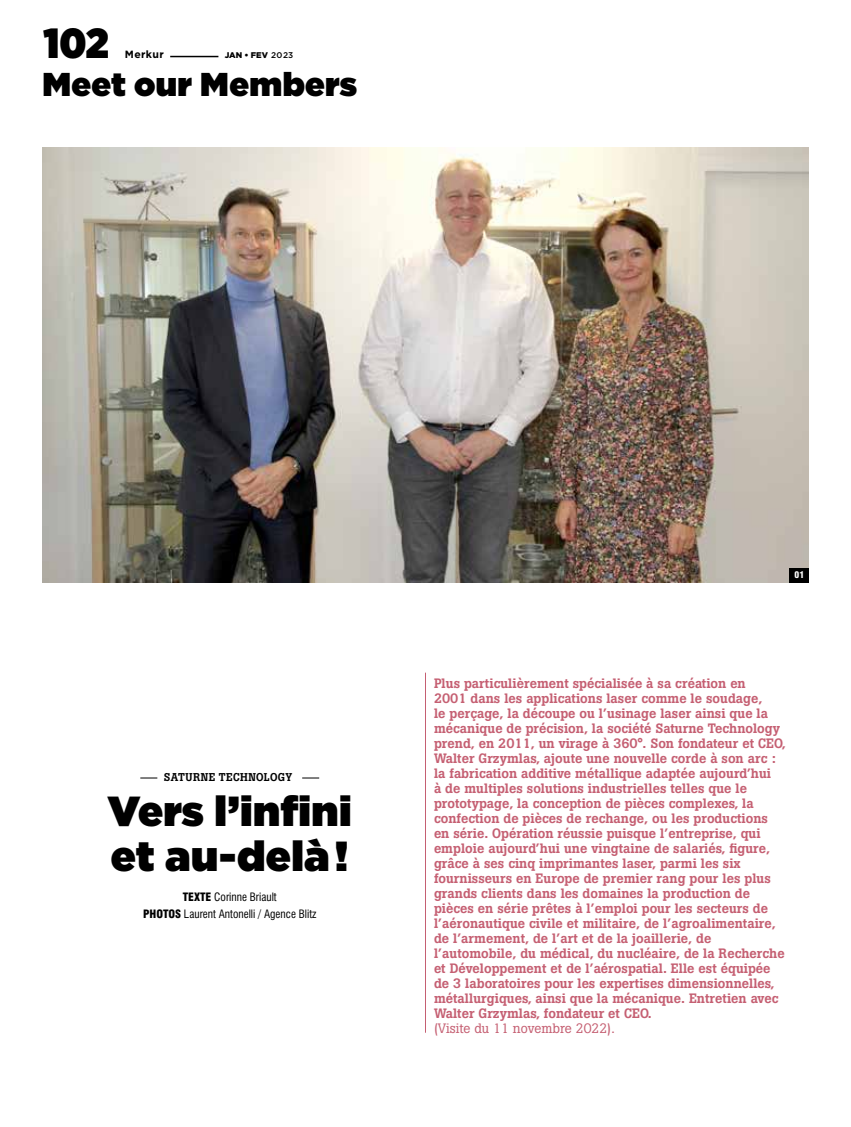
<style>
.page{position:relative;width:851px;height:1127px;background:#fff}
.page>*{position:absolute;margin:0;border:0;box-sizing:border-box;transform-origin:0 0}
.t1{font:42px/45px "Gotham Ultra";letter-spacing:.005em;color:#000}
.t2{font:900 42px "Gotham Narrow";color:#000}
.t3{font:33px "Gotham Ultra";letter-spacing:.01em;color:#000}
.t4{font:500 13.5px/15px "Boton Pro";color:#c55f72}
.t5{font:13.5px "Boton Pro";color:#c55f72}
.t6{font:condensed 11.25px/16.5px "Swiss 721 BT";color:#000;text-align:center}
.t7{font:500 11.25px "Boton Pro";letter-spacing:.03em;color:#000}
.t8{font:700 10.5px "Gotham";letter-spacing:.035em;color:#000}
.t9{font:900 condensed 9px "Swiss 721 BT";color:#fff}
.t10{font:900 8.25px "Gotham";color:#000}
.s1{font-weight:500}
.s2{font-weight:900}
</style>
<div class="page">
<img style="left:43px;top:148px;width:765px;height:435px">
<hr style="left:425px;top:673px;width:1px;height:360px;background:#c55f72">
<svg style="left:140px;top:777px;width:17px;height:1px"></svg>
<svg style="left:302px;top:777px;width:17px;height:1px"></svg>
<hr style="left:170px;top:56px;width:48px;height:1px;background:#000">
<div style="left:789px;top:568px;width:19px;height:15px;background:#000"></div>
<h1 class="t2" style="left:43px;top:14px;width:67px">102</h1>
<p class="t8" style="left:125px;top:48px;width:40px">Merkur</p>
<p class="t10" style="left:225px;top:50px;width:70px">JAN • FEV <span class="s1">2023</span></p>
<h2 class="t3" style="left:43px;top:65px;width:316px">Meet our Members</h2>
<p class="t7" style="left:164px;top:770px;width:130px">SATURNE TECHNOLOGY</p>
<h1 class="t1" style="left:108px;top:788px;width:245px">Vers l’infini et au-delà!</h1>
<p class="t6" style="left:143px;top:889px;width:175px"><span class="s2">TEXTE</span> Corinne Briault<br><span class="s2">PHOTOS</span> Laurent Antonelli / Agence Blitz</p>
<p class="t9" style="left:794px;top:570px;width:11px">01</p>
<p class="t4" style="left:434px;top:675px;width:353px">Plus particulièrement spécialisée à sa création en<br>2001 dans les applications laser comme le soudage,<br>le perçage, la découpe ou l’usinage laser ainsi que la mécanique de précision, la société Saturne Technology prend, en 2011, un virage à 360°. Son fondateur et CEO, Walter Grzymlas, ajoute une nouvelle corde à son arc : la fabrication additive métallique adaptée aujourd’hui<br>à de multiples solutions industrielles telles que le prototypage, la conception de pièces complexes, la confection de pièces de rechange, ou les productions en série. Opération réussie puisque l’entreprise, qui emploie aujourd’hui une vingtaine de salariés, figure, grâce à ses cinq imprimantes laser, parmi les six fournisseurs en Europe de premier rang pour les plus grands clients dans les domaines la production de pièces en série prêtes à l’emploi pour les secteurs de l’aéronautique civile et militaire, de l’agroalimentaire, de l’armement, de l’art et de la joaillerie, de l’automobile, du médical, du nucléaire, de la Recherche et Développement et de l’aérospatial. Elle est équipée de 3 laboratoires pour les expertises dimensionnelles, métallurgiques, ainsi que la mécanique. Entretien avec Walter Grzymlas, fondateur et CEO.</p>
<p class="t5" style="left:434px;top:1019px;width:182px">(Visite du 11 novembre 2022).</p>
</div>
